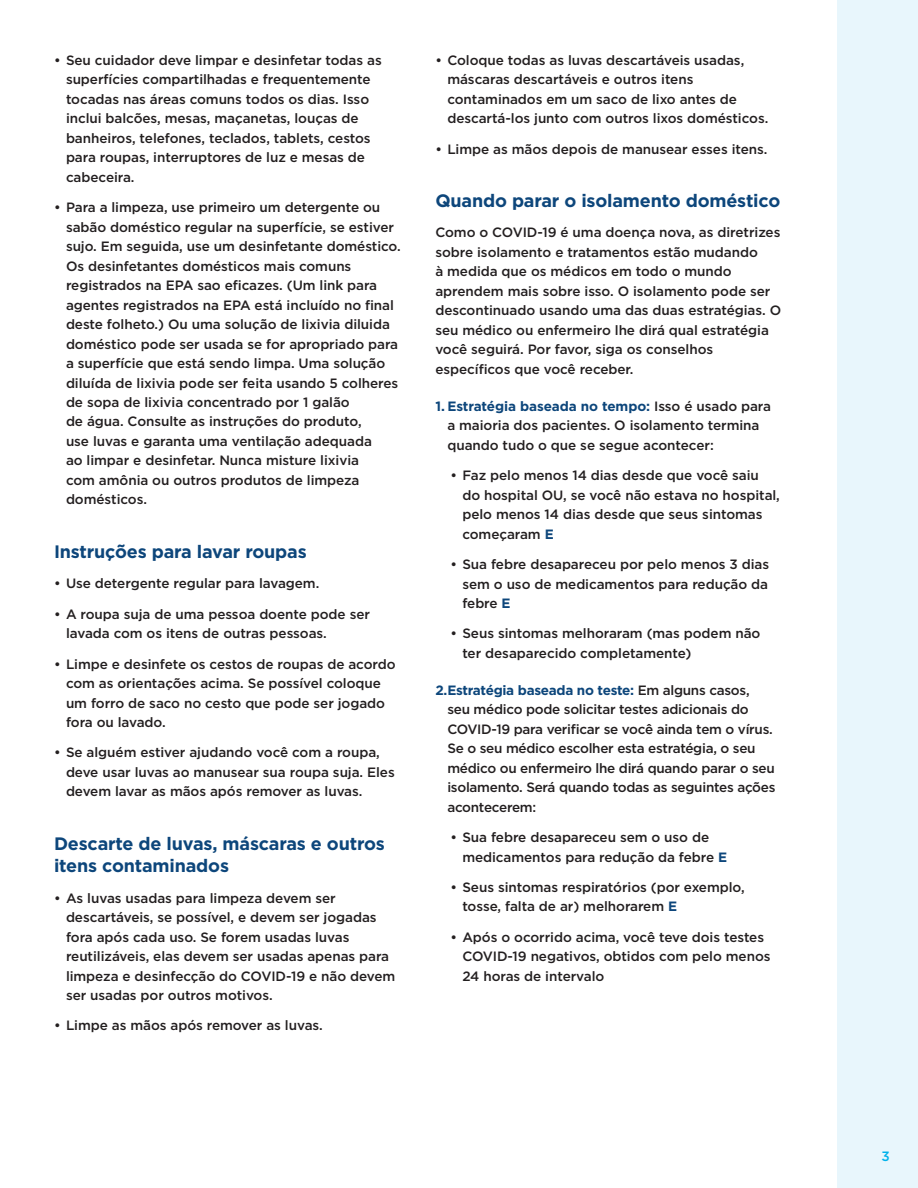
<style>
.page{position:relative;width:918px;height:1188px;background:#fff}
.page>*{position:absolute;margin:0;border:0;box-sizing:border-box;transform-origin:0 0}
.t1{font:700 18px/22.5px "Gotham";letter-spacing:-.01em;color:#0d467b}
.t2{font:500 13.5px/19.5px "Gotham";letter-spacing:-.005em;color:#231f20}
.t3{font:500 13.5px "Gotham";color:#00b2eb}
.s1{font-weight:700;color:#0d467b}
</style>
<div class="page">
<div style="left:837px;top:0;width:81px;height:1188px;background:#e8f6fc"></div>
<p class="t2" style="left:66px;top:50px;width:317px;text-indent:-12px">• Seu cuidador deve limpar e desinfetar todas as superfícies compartilhadas e frequentemente tocadas nas áreas comuns todos os dias. Isso inclui balcões, mesas, maçanetas, louças de banheiros, telefones, teclados, tablets, cestos para roupas, interruptores de luz e mesas de cabeceira.</p>
<p class="t2" style="left:66px;top:197px;width:336px;text-indent:-12px">• Para a limpeza, use primeiro um detergente ou sabão doméstico regular na superfície, se estiver sujo. Em seguida, use um desinfetante doméstico.<br>Os desinfetantes domésticos mais comuns registrados na EPA sao eficazes. (Um link para agentes registrados na EPA está incluído no final deste folheto.) Ou uma solução de lixivia diluida doméstico pode ser usada se for apropriado para a superfície que está sendo limpa. Uma solução diluída de lixivia pode ser feita usando 5 colheres de sopa de lixivia concentrado por 1 galão<br>de água. Consulte as instruções do produto,<br>use luvas e garanta uma ventilação adequada<br>ao limpar e desinfetar. Nunca misture lixivia<br>com amônia ou outros produtos de limpeza domésticos.</p>
<h1 class="t1" style="left:54px;top:540px;width:254px">Instruções para lavar roupas</h1>
<p class="t2" style="left:54px;top:574px;width:267px">• Use detergente regular para lavagem.</p>
<p class="t2" style="left:66px;top:604px;width:306px;text-indent:-12px">• A roupa suja de uma pessoa doente pode ser lavada com os itens de outras pessoas.</p>
<p class="t2" style="left:66px;top:654px;width:331px;text-indent:-12px">• Limpe e desinfete os cestos de roupas de acordo com as orientações acima. Se possível coloque um forro de saco no cesto que pode ser jogado fora ou lavado.</p>
<p class="t2" style="left:66px;top:743px;width:330px;text-indent:-12px">• Se alguém estiver ajudando você com a roupa, deve usar luvas ao manusear sua roupa suja. Eles devem lavar as mãos após remover as luvas.</p>
<h1 class="t1" style="left:54px;top:832px;width:332px">Descarte de luvas, máscaras e outros itens contaminados</h1>
<p class="t2" style="left:66px;top:888px;width:331px;text-indent:-12px">• As luvas usadas para limpeza devem ser descartáveis, se possível, e devem ser jogadas fora após cada uso. Se forem usadas luvas reutilizáveis, elas devem ser usadas apenas para limpeza e desinfecção do COVID-19 e não devem ser usadas por outros motivos.</p>
<p class="t2" style="left:54px;top:1016px;width:270px">• Limpe as mãos após remover as luvas.</p>
<p class="t2" style="left:447px;top:50px;width:322px;text-indent:-12px">• Coloque todas as luvas descartáveis usadas, máscaras descartáveis e outros itens contaminados em um saco de lixo antes de descartá-los junto com outros lixos domésticos.</p>
<p class="t2" style="left:435px;top:139px;width:334px">• Limpe as mãos depois de manusear esses itens.</p>
<h1 class="t1" style="left:435px;top:189px;width:346px">Quando parar o isolamento doméstico</h1>
<p class="t2" style="left:435px;top:223px;width:347px">Como o COVID-19 é uma doença nova, as diretrizes sobre isolamento e tratamentos estão mudando<br>à medida que os médicos em todo o mundo aprendem mais sobre isso. O isolamento pode ser descontinuado usando uma das duas estratégias. O seu médico ou enfermeiro lhe dirá qual estratégia você seguirá. Por favor, siga os conselhos específicos que você receber.</p>
<p class="t2" style="left:447px;top:396px;width:325px;text-indent:-12px"><span class="s1">1. Estratégia baseada no tempo:</span> Isso é usado para a maioria dos pacientes. O isolamento termina quando tudo o que se segue acontecer:</p>
<p class="t2" style="left:462px;top:466px;width:319px;text-indent:-12px">• Faz pelo menos 14 dias desde que você saiu do hospital OU, se você não estava no hospital, pelo menos 14 dias desde que seus sintomas começaram <span class="s1">E</span></p>
<p class="t2" style="left:462px;top:554px;width:308px;text-align:justify;text-indent:-12px">• Sua febre desapareceu por pelo menos 3 dias sem o uso de medicamentos para redução da febre <span class="s1">E</span></p>
<p class="t2" style="left:462px;top:624px;width:300px;text-indent:-12px">• Seus sintomas melhoraram (mas podem não ter desaparecido completamente)</p>
<p class="t2" style="left:447px;top:680px;width:330px;text-indent:-12px"><span class="s1">2.Estratégia baseada no teste:</span> Em alguns casos, seu médico pode solicitar testes adicionais do COVID-19 para verificar se você ainda tem o vírus.<br>Se o seu médico escolher esta estratégia, o seu médico ou enfermeiro lhe dirá quando parar o seu isolamento. Será quando todas as seguintes ações acontecerem:</p>
<p class="t2" style="left:462px;top:827px;width:266px;text-indent:-12px">• Sua febre desapareceu sem o uso de medicamentos para redução da febre <span class="s1">E</span></p>
<p class="t2" style="left:462px;top:877px;width:284px;text-indent:-12px">• Seus sintomas respiratórios (por exemplo, tosse, falta de ar) melhorarem <span class="s1">E</span></p>
<p class="t2" style="left:462px;top:927px;width:310px;text-indent:-12px">• Após o ocorrido acima, você teve dois testes<br>COVID-19 negativos, obtidos com pelo menos<br>24 horas de intervalo</p>
<p class="t3" style="left:882px;top:1147px;width:10px">3</p>
</div>
